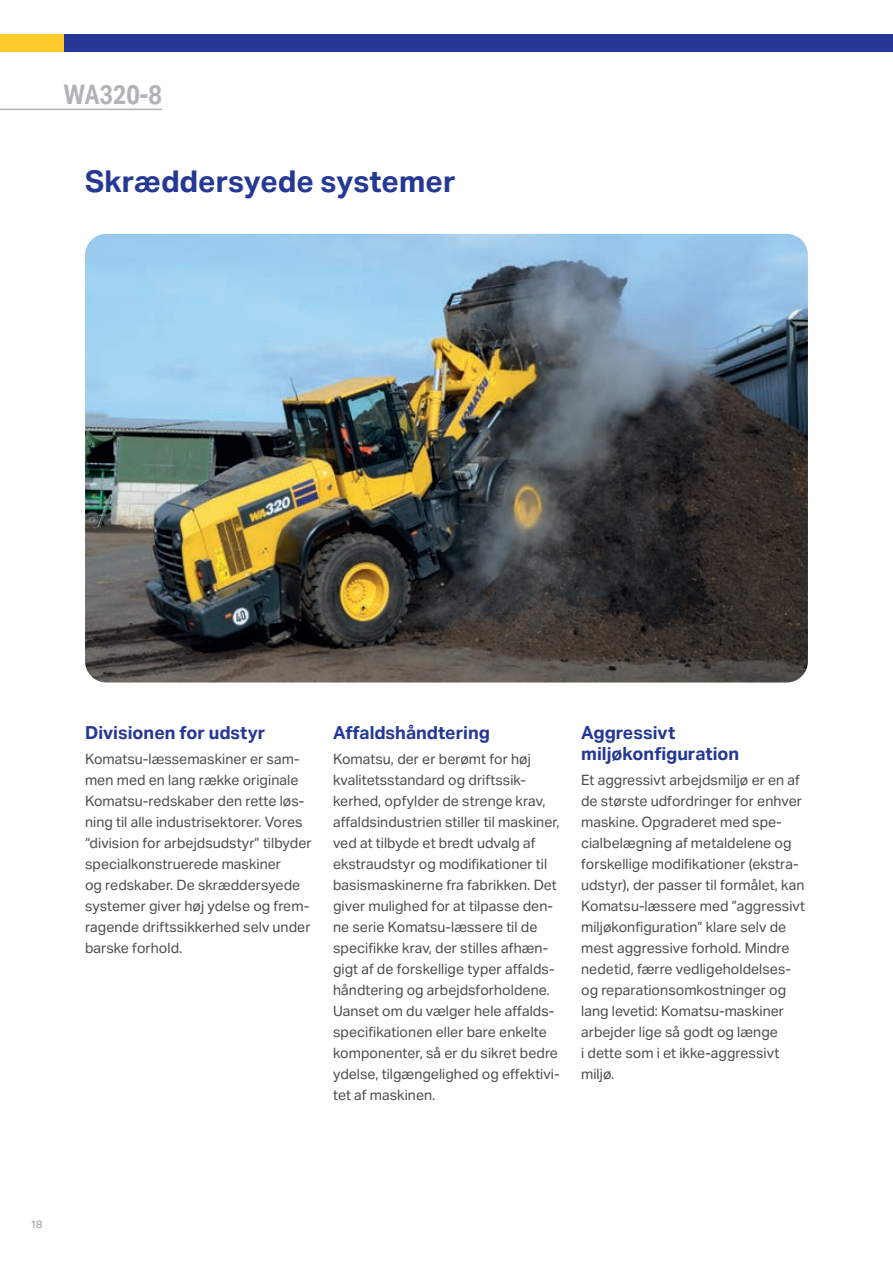
<style>
.page{position:relative;width:893px;height:1263px;background:#fff}
.page>*{position:absolute;margin:0;border:0;box-sizing:border-box;transform-origin:0 0}
.t1{font:700 30px "Aktiv Grotesk";color:#263895}
.t2{font:700 27px "Aktiv Grotesk Cd";color:#b2b3b7}
.t3{font:700 18px/21px "Aktiv Grotesk";color:#263895}
.t4{font:14.25px/21px "Aktiv Grotesk";color:#4b4c4d}
.t5{font:10.5px "Aktiv Grotesk";color:#939598}
</style>
<div class="page">
<img style="left:85px;top:234px;width:723px;height:448px">
<hr style="left:0;top:109px;width:162px;height:1px;background:#b2b3b7">
<div style="left:0;top:34px;width:143px;height:17px;background:#fec92d"></div>
<div style="left:64px;top:34px;width:829px;height:17px;background:#263895"></div>
<h2 class="t2" style="left:64px;top:79px;width:100px">WA320-8</h2>
<h1 class="t1" style="left:85px;top:164px;width:372px">Skræddersyede systemer</h1>
<p class="t3" style="left:85px;top:722px;width:182px">Divisionen for udstyr</p>
<p class="t4" style="left:85px;top:749px;width:228px">Komatsu-læssemaskiner er sam&shy;men med en lang række originale<br>Komatsu-redskaber den rette løs&shy;ning til alle industrisektorer. Vores “division for arbejdsudstyr” tilbyder specialkonstruerede maskiner<br>og redskaber. De skræddersyede systemer giver høj ydelse og frem&shy;ragende driftssikkerhed selv under barske forhold.</p>
<p class="t3" style="left:333px;top:722px;width:158px">Affaldshåndtering</p>
<p class="t4" style="left:333px;top:749px;width:228px">Komatsu, der er berømt for høj kvalitetsstandard og driftssik&shy;kerhed, opfylder de strenge krav, affaldsindustrien stiller til maskiner, ved at tilbyde et bredt udvalg af ekstraudstyr og modifikationer til basismaskinerne fra fabrikken. Det giver mulighed for at tilpasse den&shy;ne serie Komatsu-læssere til de specifikke krav, der stilles afhæn&shy;gigt af de forskellige typer affalds&shy;håndtering og arbejdsforholdene.<br>Uanset om du vælger hele affalds&shy;specifikationen eller bare enkelte komponenter, så er du sikret bedre ydelse, tilgængelighed og effektivi&shy;tet af maskinen.</p>
<p class="t3" style="left:581px;top:722px;width:160px">Aggressivt miljøkonfiguration</p>
<p class="t4" style="left:581px;top:770px;width:226px">Et aggressivt arbejdsmiljø er en af de største udfordringer for enhver maskine. Opgraderet med spe&shy;cialbelægning af metaldelene og forskellige modifikationer (ekstra&shy;udstyr), der passer til formålet, kan<br>Komatsu-læssere med ”aggressivt miljøkonfiguration” klare selv de mest aggressive forhold. Mindre nedetid, færre vedligeholdelses&shy;og reparationsomkostninger og lang levetid: Komatsu-maskiner arbejder lige så godt og længe<br>i dette som i et ikke-aggressivt miljø.</p>
<p class="t5" style="left:30px;top:1218px;width:14px">18</p>
</div>
